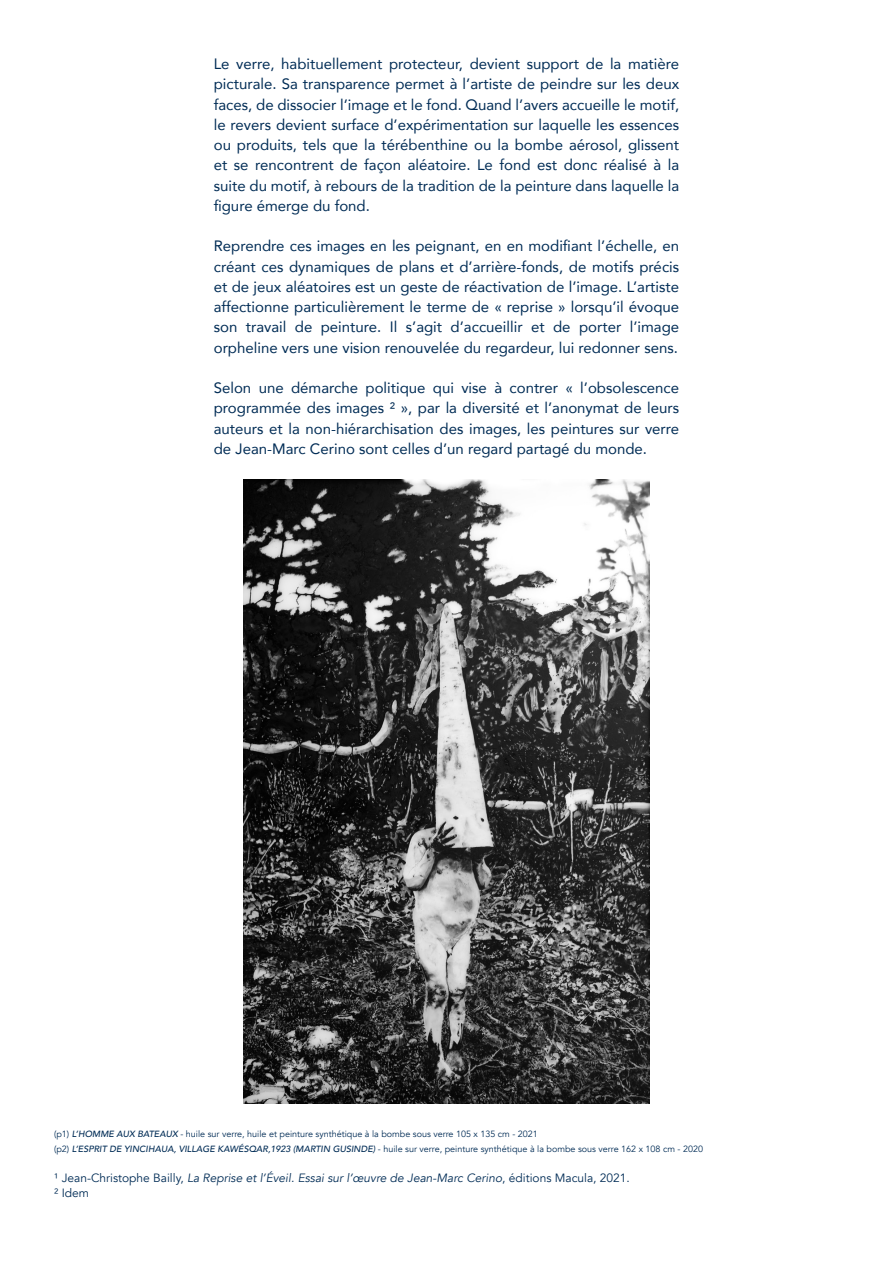
<style>
.page{position:relative;width:893px;height:1263px;background:#fff}
.page>*{position:absolute;margin:0;border:0;box-sizing:border-box;transform-origin:0 0}
.t1{font:15px/20.2px "Avenir";color:#002c55;text-align:justify}
.t2{font:italic 12px "Avenir";color:#002c55}
.t3{font:12px "Avenir";color:#002c55}
.t4{font:9px "Avenir";color:#002c55}
.s1{font-weight:500;font-style:italic}
.s2{font-style:normal}
</style>
<div class="page">
<img style="left:244px;top:479px;width:405px;height:624px">
<p class="t1" style="left:214px;top:53px;width:467px">Le verre, habituellement protecteur, devient support de la matière picturale. Sa transparence permet à l’artiste de peindre sur les deux faces, de dissocier l’image et le fond. Quand l’avers accueille le motif, le revers devient surface d’expérimentation sur laquelle les essences ou produits, tels que la térébenthine ou la bombe aérosol, glissent et se rencontrent de façon aléatoire. Le fond est donc réalisé à la suite du motif, à rebours de la tradition de la peinture dans laquelle la figure émerge du fond.</p>
<p class="t1" style="left:214px;top:235px;width:467px">Reprendre ces images en les peignant, en en modifiant l’échelle, en créant ces dynamiques de plans et d’arrière-fonds, de motifs précis et de jeux aléatoires est un geste de réactivation de l’image. L’artiste affectionne particulièrement le terme de « reprise » lorsqu’il évoque son travail de peinture. Il s’agit d’accueillir et de porter l’image orpheline vers une vision renouvelée du regardeur, lui redonner sens.</p>
<p class="t1" style="left:214px;top:377px;width:467px">Selon une démarche politique qui vise à contrer « l’obsolescence programmée des images ² », par la diversité et l’anonymat de leurs auteurs et la non-hiérarchisation des images, les peintures sur verre de Jean-Marc Cerino sont celles d’un regard partagé du monde.</p>
<p class="t4" style="left:54px;top:1128px;width:485px">(p1) <span class="s1">L’HOMME AUX BATEAUX</span> - huile sur verre, huile et peinture synthétique à la bombe sous verre 105 x 135 cm - 2021</p>
<p class="t4" style="left:54px;top:1143px;width:651px">(p2) <span class="s1">L’ESPRIT DE YINCIHAUA, VILLAGE KAWÉSQAR,1923 (MARTIN GUSINDE)</span> - huile sur verre, peinture synthétique à la bombe sous verre 162 x 108 cm - 2020</p>
<p class="t2" style="left:54px;top:1171px;width:577px"><span class="s2">¹ Jean-Christophe Bailly,</span> La Reprise et l’Éveil. Essai sur l’œuvre de Jean-Marc Cerino<span class="s2">, éditions Macula, 2021.</span></p>
<p class="t3" style="left:54px;top:1186px;width:37px">² Idem</p>
</div>
